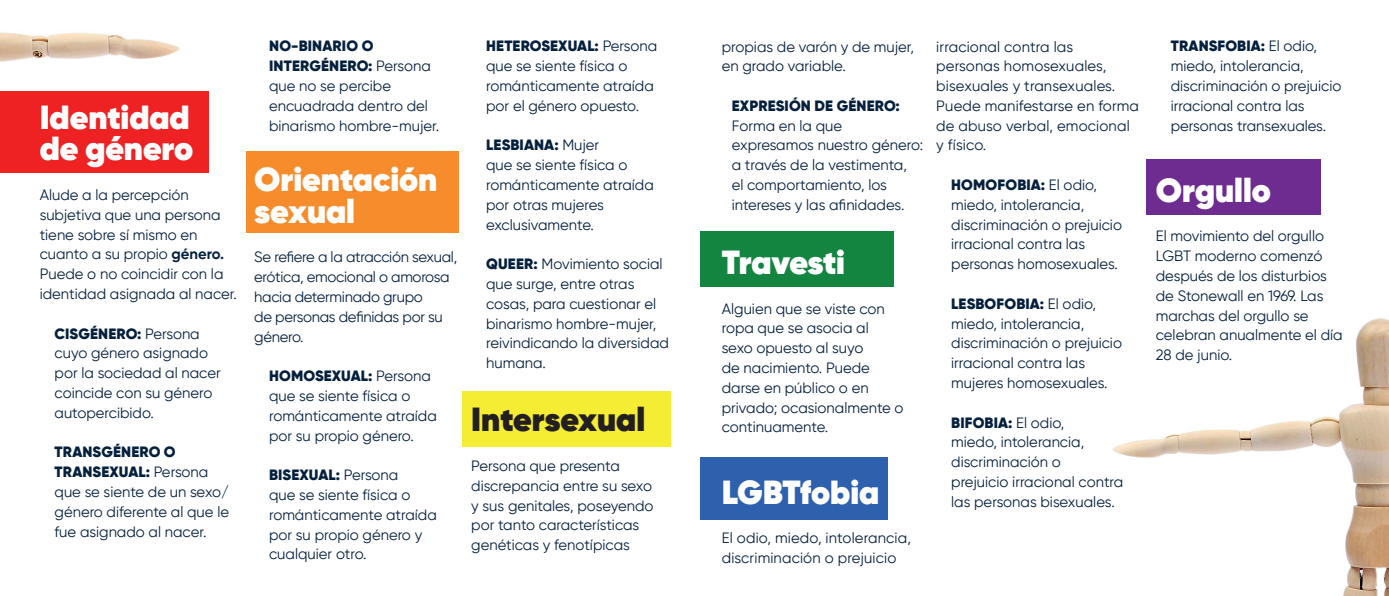
<style>
.page{position:relative;width:1389px;height:596px;background:#fff}
.page>*{position:absolute;margin:0;border:0;box-sizing:border-box;transform-origin:0 0}
.t1{font:800 33.25px/31.5px "Gilroy";color:#fff}
.t2{font:800 33.25px "Gilroy";color:#231f20}
.t3{font:14.88px/19.8px "Gilroy";color:#05203d}
.t4{font:14.88px/19.8px "Gilroy";letter-spacing:-.02em;color:#05203d}
.t5{font:900 14.88px "Gilroy";letter-spacing:.01em;color:#05203d}
.s1{font-weight:700}
.s2{font-weight:900}
</style>
<div class="page">
<img style="left:1112px;top:319px;width:263px;height:232px">
<img style="left:0;top:32px;width:180px;height:30px">
<div style="left:0;top:91px;width:208px;height:82px;background:#ee2123"></div>
<div style="left:463px;top:391px;width:208px;height:55px;background:#f4ed33"></div>
<div style="left:700px;top:456px;width:187px;height:63px;background:#2d60ad"></div>
<div style="left:1146px;top:159px;width:175px;height:56px;background:#6e2c91"></div>
<div style="left:701px;top:231px;width:193px;height:55px;background:#148541"></div>
<div style="left:247px;top:151px;width:212px;height:82px;background:#f68c2b"></div>
<h1 class="t1" style="left:40px;top:101px;width:155px">Identidad de género</h1>
<p class="t3" style="left:40px;top:185px;width:199px">Alude a la percepción subjetiva que una persona tiene sobre sí mismo en cuanto a su propio <span class="s1">género.<br></span>Puede o no coincidir con la identidad asignada al nacer.</p>
<p class="t3" style="left:55px;top:323px;width:168px"><span class="s2">CISGÉNERO:</span> Persona cuyo género asignado por la sociedad al nacer coincide con su género autopercibido.</p>
<p class="t3" style="left:55px;top:442px;width:176px"><span class="s2">TRANSGÉNERO O<br>TRANSEXUAL:</span> Persona que se siente de un sexo/ género diferente al que le fue asignado al nacer.</p>
<p class="t3" style="left:269px;top:36px;width:172px"><span class="s2">NO-BINARIO O<br>INTERGÉNERO:</span> Persona que no se percibe encuadrada dentro del binarismo hombre-mujer.</p>
<h1 class="t1" style="left:254px;top:164px;width:185px">Orientación sexual</h1>
<p class="t4" style="left:254px;top:247px;width:205px">Se refiere a la atracción sexual, erótica, emocional o amorosa hacia determinado grupo<br>de personas definidas por su género.</p>
<p class="t3" style="left:269px;top:366px;width:169px"><span class="s2">HOMOSEXUAL:</span> Persona que se siente física o románticamente atraída por su propio género.</p>
<p class="t3" style="left:269px;top:464px;width:169px"><span class="s2">BISEXUAL:</span> Persona<br>que se siente física o románticamente atraída por su propio género y cualquier otro.</p>
<p class="t3" style="left:486px;top:36px;width:173px"><span class="s2">HETEROSEXUAL:</span> Persona que se siente física o románticamente atraída por el género opuesto.</p>
<p class="t3" style="left:486px;top:135px;width:169px"><span class="s2">LESBIANA:</span> Mujer<br>que se siente física o románticamente atraída por otras mujeres exclusivamente.</p>
<p class="t3" style="left:486px;top:254px;width:184px"><span class="s2">QUEER:</span> Movimiento social que surge, entre otras cosas, para cuestionar el binarismo hombre-mujer, reivindicando la diversidad humana.</p>
<h1 class="t2" style="left:471px;top:398px;width:175px">Intersexual</h1>
<p class="t3" style="left:471px;top:455px;width:184px">Persona que presenta discrepancia entre su sexo y sus genitales, poseyendo por tanto características genéticas y fenotípicas</p>
<p class="t3" style="left:722px;top:36px;width:194px">propias de varón y de mujer, en grado variable.</p>
<p class="t5" style="left:732px;top:96px;width:170px">EXPRESIÓN DE GÉNERO:</p>
<p class="t3" style="left:732px;top:115px;width:193px">Forma en la que expresamos nuestro género: a través de la vestimenta,<br>el comportamiento, los intereses y las afinidades.</p>
<h1 class="t1" style="left:722px;top:246px;width:125px">Travesti</h1>
<p class="t3" style="left:722px;top:298px;width:183px">Alguien que se viste con ropa que se asocia al<br>sexo opuesto al suyo<br>de nacimiento. Puede darse en público o en privado; ocasionalmente o continuamente.</p>
<h1 class="t1" style="left:722px;top:475px;width:159px">LGBTfobia</h1>
<p class="t3" style="left:722px;top:527px;width:191px">El odio, miedo, intolerancia, discriminación o prejuicio</p>
<p class="t3" style="left:936px;top:36px;width:204px">irracional contra las personas homosexuales, bisexuales y transexuales.<br>Puede manifestarse en forma de abuso verbal, emocional y físico.</p>
<p class="t3" style="left:951px;top:175px;width:172px"><span class="s2">HOMOFOBIA:</span> El odio, miedo, intolerancia, discriminación o prejuicio irracional contra las personas homosexuales.</p>
<p class="t3" style="left:951px;top:293px;width:172px"><span class="s2">LESBOFOBIA:</span> El odio, miedo, intolerancia, discriminación o prejuicio irracional contra las mujeres homosexuales.</p>
<p class="t3" style="left:951px;top:412px;width:174px"><span class="s2">BIFOBIA:</span> El odio,<br>miedo, intolerancia, discriminación o<br>prejuicio irracional contra las personas bisexuales.</p>
<p class="t3" style="left:1171px;top:36px;width:172px"><span class="s2">TRANSFOBIA:</span> El odio, miedo, intolerancia, discriminación o prejuicio irracional contra las personas transexuales.</p>
<h1 class="t1" style="left:1156px;top:174px;width:117px">Orgullo</h1>
<p class="t3" style="left:1156px;top:226px;width:188px">El movimiento del orgullo<br>LGBT moderno comenzó después de los disturbios de Stonewall en 1969. Las marchas del orgullo se celebran anualmente el día<br>28 de junio.</p>
</div>
